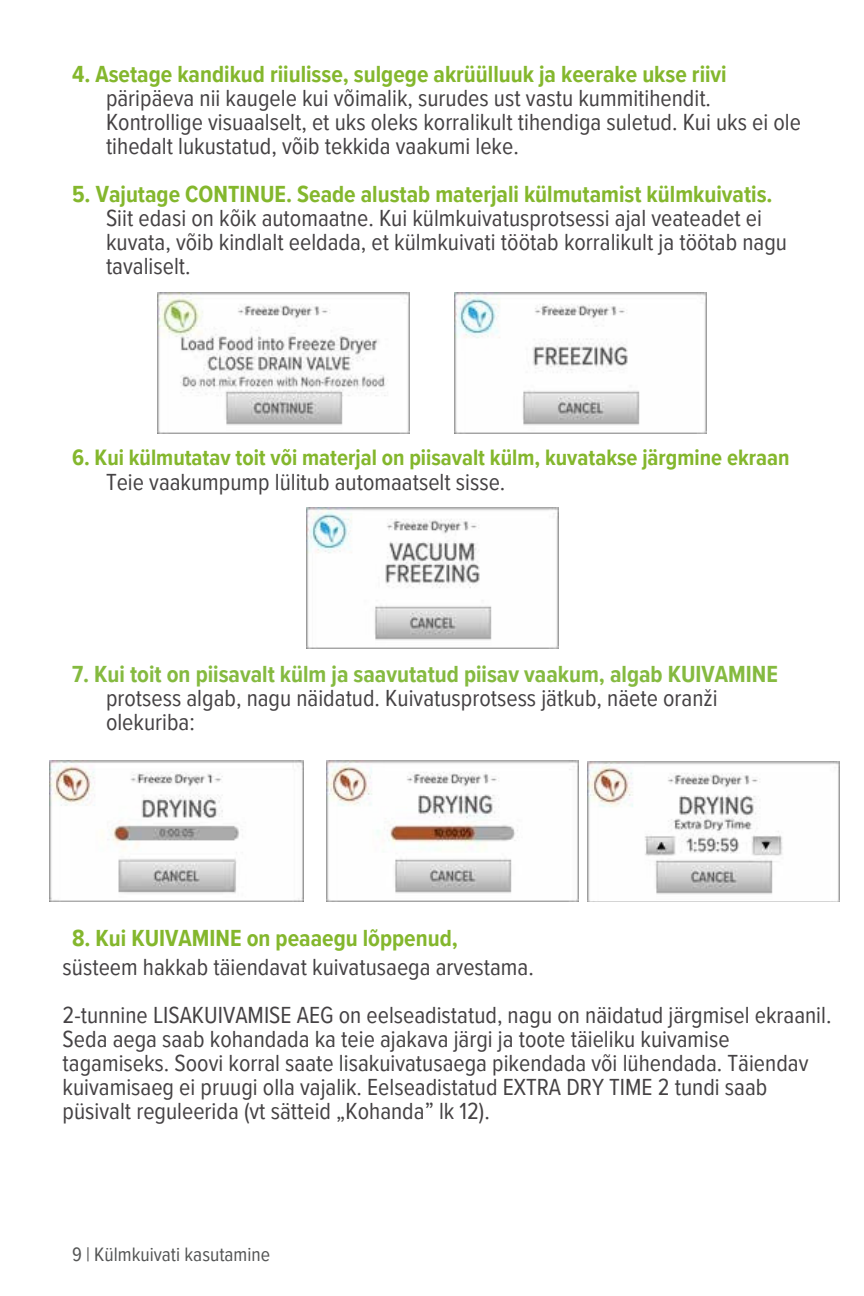
<style>
.page{position:relative;width:864px;height:1296px;background:#fff}
.page>*{position:absolute;margin:0;border:0;box-sizing:border-box;transform-origin:0 0}
.t1{font:24px/24px "Proxima Nova Cond";color:#454244}
.t2{font:700 24px "Proxima Nova Cond";color:#84b72d}
.t3{font:700 24px "Proxima Nova Cond";color:#85ba40}
.t4{font:700 23px "Proxima Nova Cond";color:#84b72d}
.t5{font:20px "Proxima Nova Cond";color:#545555}
</style>
<div class="page">
<img style="left:158px;top:293px;width:252px;height:141px">
<img style="left:455px;top:293px;width:252px;height:141px">
<img style="left:306px;top:507px;width:252px;height:141px">
<img style="left:50px;top:760px;width:253px;height:141px">
<img style="left:326px;top:760px;width:252px;height:141px">
<img style="left:588px;top:762px;width:252px;height:139px">
<h1 class="t2" style="left:72px;top:60px;width:656px">4. Asetage kandikud riiulisse, sulgege akrüülluuk ja keerake ukse riivi</h1>
<h2 class="t1" style="left:106px;top:87px;width:697px">päripäeva nii kaugele kui võimalik, surudes ust vastu kummitihendit.<br>Kontrollige visuaalselt, et uks oleks korralikult tihendiga suletud. Kui uks ei ole tihedalt lukustatud, võib tekkida vaakumi leke.</h2>
<p class="t2" style="left:72px;top:180px;width:702px">5. Vajutage CONTINUE. Seade alustab materjali külmutamist külmkuivatis.</p>
<h1 class="t1" style="left:106px;top:207px;width:683px">Siit edasi on kõik automaatne. Kui külmkuivatusprotsessi ajal veateadet ei kuvata, võib kindlalt eeldada, et külmkuivati töötab korralikult ja töötab nagu tavaliselt.</h1>
<p class="t4" style="left:72px;top:444px;width:719px">6. Kui külmutatav toit või materjal on piisavalt külm, kuvatakse järgmine ekraan</p>
<p class="t1" style="left:106px;top:471px;width:401px">Teie vaakumpump lülitub automaatselt sisse.</p>
<h2 class="t3" style="left:72px;top:660px;width:708px">7. Kui toit on piisavalt külm ja saavutatud piisav vaakum, algab KUIVAMINE</h2>
<p class="t1" style="left:106px;top:687px;width:613px">protsess algab, nagu näidatud. Kuivatusprotsess jätkub, näete oranži olekuriba:</p>
<h2 class="t2" style="left:72px;top:924px;width:387px">8. Kui KUIVAMINE on peaaegu lõppenud,</h2>
<h1 class="t1" style="left:63px;top:956px;width:473px">süsteem hakkab täiendavat kuivatusaega arvestama.</h1>
<h2 class="t1" style="left:63px;top:1004px;width:770px">2-tunnine LISAKUIVAMISE AEG on eelseadistatud, nagu on näidatud järgmisel ekraanil.<br>Seda aega saab kohandada ka teie ajakava järgi ja toote täieliku kuivamise tagamiseks. Soovi korral saate lisakuivatusaega pikendada või lühendada. Täiendav kuivamisaeg ei pruugi olla vajalik. Eelseadistatud EXTRA DRY TIME 2 tundi saab püsivalt reguleerida (vt sätteid „Kohanda” lk 12).</h2>
<h1 class="t5" style="left:72px;top:1243px;width:200px">9 | Külmkuivati kasutamine</h1>
</div>
